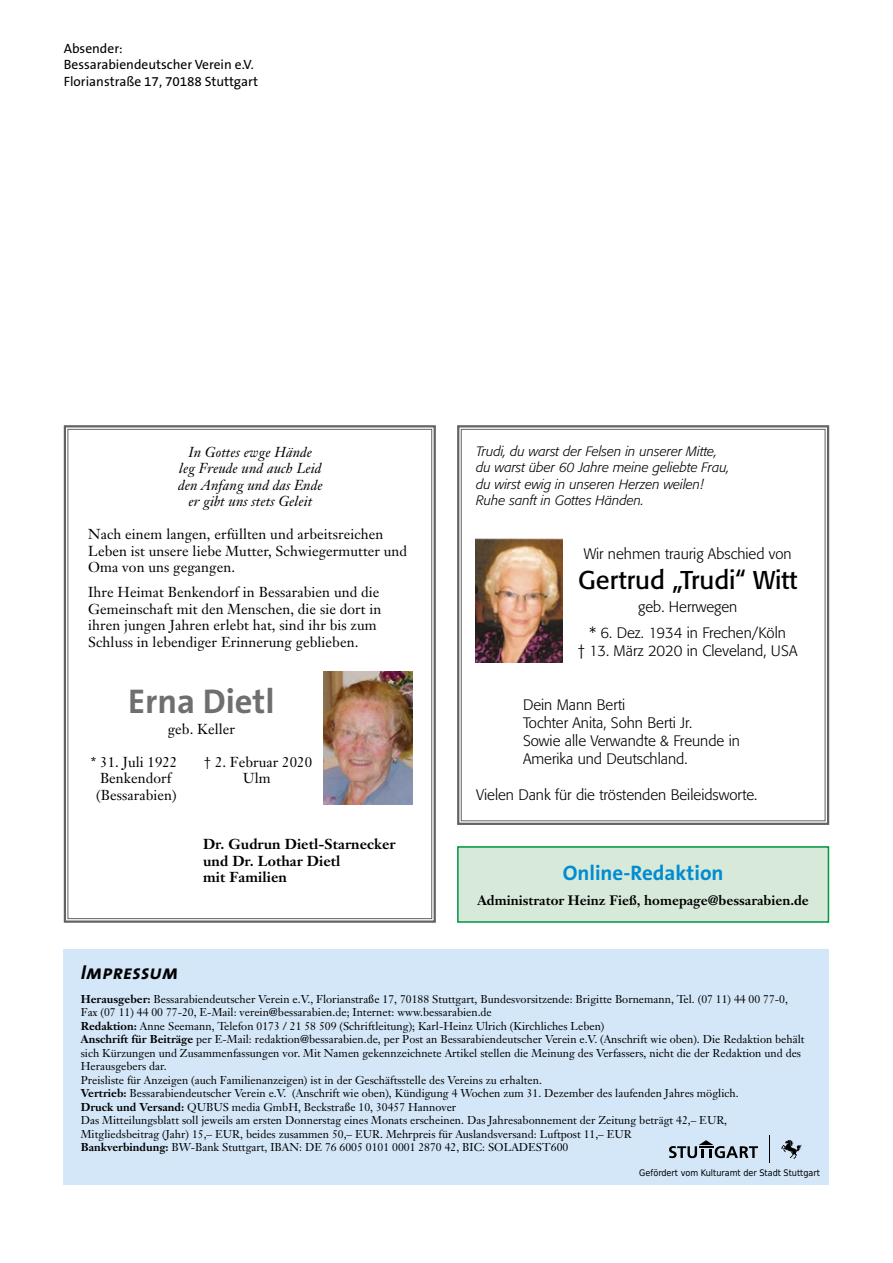
<style>
.page{position:relative;width:893px;height:1263px;background:#fff}
.page>*{position:absolute;margin:0;border:0;box-sizing:border-box;transform-origin:0 0}
.t1{font:700 34.5px "The Sans B7";color:#706f6f}
.t2{font:25.5px "Formata";color:#000}
.t3{font:700 21px "The Sans B7";color:#008bd2}
.t4{font:italic 20.25px "The Sans Bold Caps";letter-spacing:.005em;color:#000}
.t5{font:300 15px/18px "Formata";color:#000;text-align:center}
.t6{font:14.25px/16.5px "Janson Text";letter-spacing:.005em;color:#000}
.t7{font:italic 14.25px/16.5px "Janson Text";letter-spacing:.005em;color:#000;text-align:center}
.t8{font:700 14.25px/16.5px "Janson Text";letter-spacing:.005em;color:#000}
.t9{font:italic 300 13.5px/16.2px "Formata";color:#000}
.t10{font:13.5px/16.5px "The Sans B5 Plain";color:#000}
.t11{font:700 13.5px "Janson Text";color:#000}
.t12{font:11.25px/13.5px "Janson Text";color:#000}
.t13{font:9px "DejaVu Sans Condensed";color:#000}
.s1{font-weight:700}
</style>
<div class="page">
<svg style="left:457px;top:425px;width:373px;height:400px"></svg>
<div style="left:461px;top:429px;width:364px;height:392px;border:1px solid #646363"></div>
<svg style="left:63px;top:425px;width:373px;height:498px"></svg>
<div style="left:458px;top:847px;width:370px;height:75px;background:#d7ead9"></div>
<div style="left:457px;top:846px;width:372px;height:77px;border:2px solid #009641"></div>
<div style="left:64px;top:949px;width:765px;height:235px;background:#d4e7f8"></div>
<svg style="left:669px;top:1140px;width:89px;height:18px"></svg>
<svg style="left:781px;top:1139px;width:21px;height:20px"></svg>
<svg style="left:769px;top:1135px;width:1px;height:28px"></svg>
<img style="left:476px;top:539px;width:87px;height:123px">
<img style="left:323px;top:671px;width:89px;height:134px">
<p class="t10" style="left:64px;top:40px;width:196px">Absender:<br>Bessarabiendeutscher Verein e.V.<br>Florianstraße 17, 70188 Stuttgart</p>
<p class="t7" style="left:178px;top:444px;width:146px">In Gottes ewge Hände<br>leg Freude und auch Leid den Anfang und das Ende er gibt uns stets Geleit</p>
<p class="t6" style="left:88px;top:526px;width:321px">Nach einem langen, erfüllten und arbeitsreichen<br>Leben ist unsere liebe Mutter, Schwiegermutter und<br>Oma von uns gegangen.</p>
<p class="t6" style="left:88px;top:584px;width:295px">Ihre Heimat Benkendorf in Bessarabien und die Gemeinschaft mit den Menschen, die sie dort in ihren jungen Jahren erlebt hat, sind ihr bis zum Schluss in lebendiger Erinnerung geblieben.</p>
<h1 class="t1" style="left:128px;top:683px;width:148px">Erna Dietl</h1>
<p class="t6" style="left:168px;top:720px;width:69px">geb. Keller</p>
<p class="t6" style="left:91px;top:753px;width:88px">* 31. Juli 1922</p>
<p class="t6" style="left:204px;top:753px;width:110px">† 2. Februar 2020</p>
<p class="t6" style="left:100px;top:770px;width:73px">Benkendorf</p>
<p class="t6" style="left:243px;top:770px;width:29px">Ulm</p>
<p class="t6" style="left:96px;top:786px;width:82px">(Bessarabien)</p>
<p class="t8" style="left:203px;top:836px;width:194px">Dr. Gudrun Dietl-Starnecker und Dr. Lothar Dietl<br>mit Familien</p>
<p class="t9" style="left:476px;top:443px;width:255px">Trudi, du warst der Felsen in unserer Mitte, du warst über 60 Jahre meine geliebte Frau, du wirst ewig in unseren Herzen weilen!<br>Ruhe sanft in Gottes Händen.</p>
<h3 class="t5" style="left:584px;top:545px;width:209px">Wir nehmen traurig Abschied von</h3>
<h2 class="t2" style="left:578px;top:565px;width:221px">Gertrud „Trudi“ Witt</h2>
<h3 class="t5" style="left:590px;top:593px;width:198px;line-height:26.5px">geb. Herrwegen<br>* 6. Dez. 1934 in Frechen/Köln</h3>
<h3 class="t5" style="left:578px;top:642px;width:221px">† 13. März 2020 in Cleveland, USA</h3>
<h3 class="t5" style="left:523px;top:696px;width:218px;text-align:left">Dein Mann Berti<br>Tochter Anita, Sohn Berti Jr.<br>Sowie alle Verwandte &amp; Freunde in<br>Amerika und Deutschland.</h3>
<h3 class="t5" style="left:476px;top:786px;width:283px">Vielen Dank für die tröstenden Beileidsworte.</h3>
<h3 class="t3" style="left:563px;top:862px;width:162px">Online-Redaktion</h3>
<p class="t11" style="left:477px;top:891px;width:333px">Administrator Heinz Fieß, homepage@bessarabien.de</p>
<h3 class="t4" style="left:81px;top:955px;width:99px">Impressum</h3>
<p class="t12" style="left:81px;top:992px;width:725px"><span class="s1">Herausgeber:</span> Bessarabiendeutscher Verein e.V., Florianstraße 17, 70188 Stuttgart, Bundesvorsitzende: Brigitte Bornemann, Tel. (07 11) 44 00 77-0, Fax (07 11) 44 00 77-20, E-Mail: verein@bessarabien.de; Internet: www.bessarabien.de<br><span class="s1">Redaktion:</span> Anne Seemann, Telefon 0173 / 21 58 509 (Schriftleitung); Karl-Heinz Ulrich (Kirchliches Leben)<br><span class="s1">Anschrift für Beiträge</span> per E-Mail: redaktion@bessarabien.de, per Post an Bessarabiendeutscher Verein e.V. (Anschrift wie oben). Die Redaktion behält sich Kürzungen und Zusammenfassungen vor. Mit Namen gekennzeichnete Artikel stellen die Meinung des Verfassers, nicht die der Redaktion und des Herausgebers dar.<br>Preisliste für Anzeigen (auch Familienanzeigen) ist in der Geschäftsstelle des Vereins zu erhalten.<br><span class="s1">Vertrieb:</span> Bessarabiendeutscher Verein e.V. (Anschrift wie oben), Kündigung 4 Wochen zum 31. Dezember des laufenden Jahres möglich.<br><span class="s1">Druck und Versand:</span> QUBUS media GmbH, Beckstraße 10, 30457 Hannover<br>Das Mitteilungsblatt soll jeweils am ersten Donnerstag eines Monats erscheinen. Das Jahresabonnement der Zeitung beträgt 42,– EUR, Mitgliedsbeitrag (Jahr) 15,– EUR, beides zusammen 50,– EUR. Mehrpreis für Auslandsversand: Luftpost 11,– EUR<br><span class="s1">Bankverbindung:</span> BW-Bank Stuttgart, IBAN: DE 76 6005 0101 0001 2870 42, BIC: SOLADEST600</p>
<p class="t13" style="left:639px;top:1165px;width:182px">Gefördert vom Kulturamt der Stadt Stuttgart</p>
</div>
